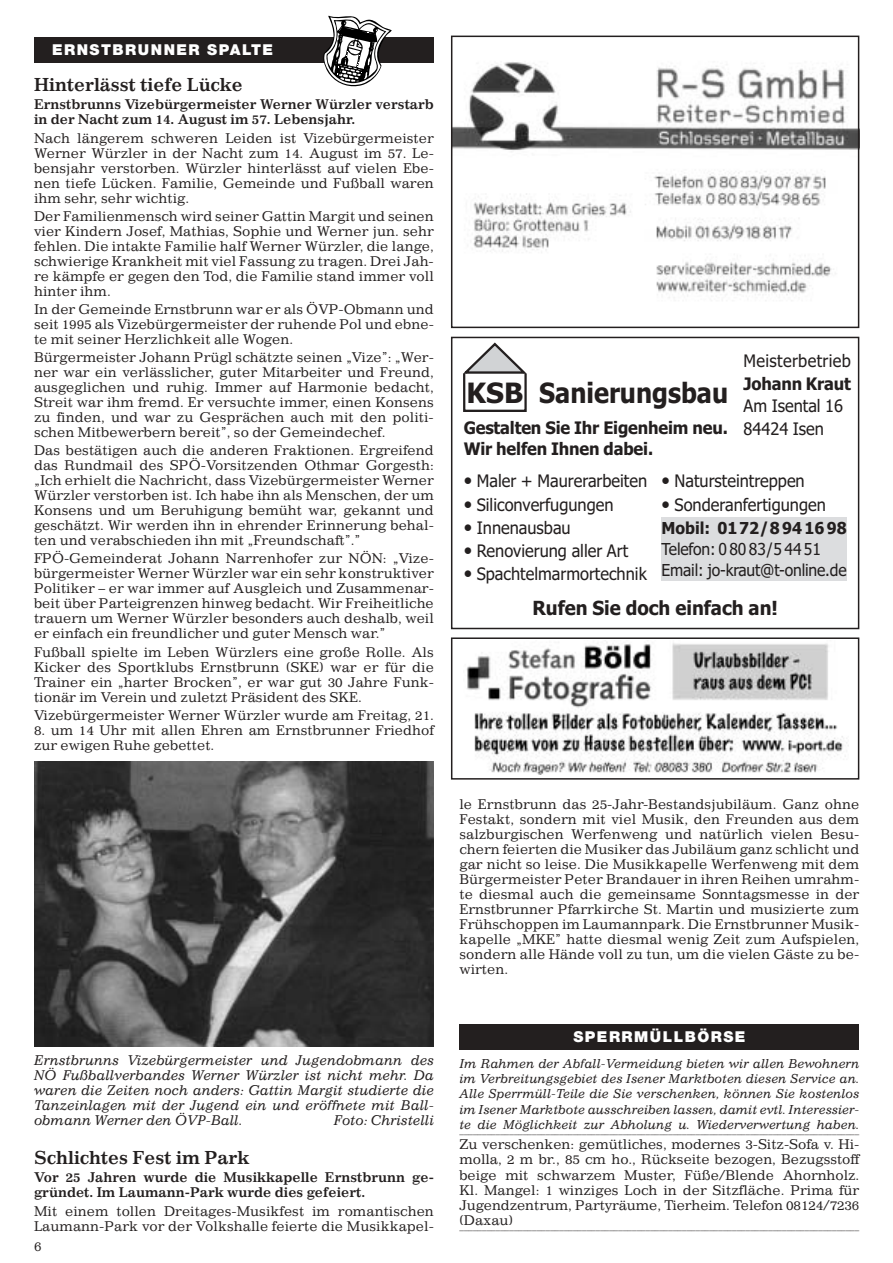
<style>
.page{position:relative;width:893px;height:1263px;background:#fff}
.page>*{position:absolute;margin:0;border:0;box-sizing:border-box;transform-origin:0 0}
.t1{font:700 27.9px "Tahoma";color:#231f1f;scale:.9 1}
.t2{font:700 19.5px "Tahoma";color:#231f1f;scale:.95 1}
.t3{font:700 18px "Impressum";color:#231f1f}
.t4{font:17.25px/22.5px "Tahoma";color:#231f1f;scale:.95 1}
.t5{font:700 17.25px/21px "Tahoma";letter-spacing:-.01em;color:#231f1f;scale:.95 1}
.t6{font:17.25px "Tahoma";letter-spacing:.02em;color:#231f1f;scale:.95 1}
.t7{font:16.5px/21px "Tahoma";letter-spacing:-.01em;color:#231f1f;scale:.95 1}
.t8{font:700 16.5px "Tahoma";color:#231f1f;scale:.95 1}
.t9{font:900 15px "Helvetica Neue";letter-spacing:.1em;color:#fff}
.t10{font:13.5px/15px "Impressum";color:#231f1f;text-align:justify}
.t11{font:italic 13.5px/15px "Impressum";color:#231f1f;text-align:justify}
.t12{font:700 13.5px/15px "Impressum";color:#231f1f}
.t13{font:italic 12.3px/15.3px "Impressum";color:#231f1f;text-align:justify}
.t14{font:9px "Impressum";color:#231f1f}
.s1{font-size:28.05px}
.s2{font-size:19.5px}
</style>
<div class="page">
<div style="left:34px;top:37px;width:400px;height:25px;background:#231f1f"></div>
<svg style="left:323px;top:16px;width:69px;height:71px"></svg>
<img style="left:34px;top:762px;width:400px;height:284px">
<div style="left:661px;top:518px;width:185px;height:63px;background:#dcdddf"></div>
<div style="left:451px;top:337px;width:408px;height:292px;border:2px solid #231f1f"></div>
<div style="left:463px;top:372px;width:63px;height:40px;border:2px solid #231f1f"></div>
<svg style="left:463px;top:342px;width:64px;height:34px"></svg>
<img style="left:454px;top:62px;width:402px;height:236px">
<div style="left:451px;top:36px;width:408px;height:292px;border:2px solid #231f1f"></div>
<img style="left:466px;top:640px;width:381px;height:135px">
<div style="left:451px;top:637px;width:408px;height:143px;border:2px solid #231f1f"></div>
<div style="left:459px;top:1024px;width:400px;height:26px;background:#231f1f"></div>
<p class="t9" style="left:52px;top:45px;width:223px">ERNSTBRUNNER SPALTE</p>
<h3 class="t3" style="left:34px;top:78px;width:210px">Hinterlässt tiefe Lücke</h3>
<p class="t12" style="left:34px;top:98px;width:401px">Ernstbrunns Vizebürgermeister Werner Würzler verstarb in der Nacht zum 14. August im 57. Lebensjahr.</p>
<p class="t10" style="left:34px;top:131px;width:401px">Nach längerem schweren Leiden ist Vizebürgermeister Werner Würzler in der Nacht zum 14. August im 57. Le&shy;bensjahr verstorben. Würzler hinterlässt auf vielen Ebe&shy;nen tiefe Lücken. Familie, Gemeinde und Fußball waren ihm sehr, sehr wichtig.</p>
<p class="t10" style="left:34px;top:210px;width:401px">Der Familienmensch wird seiner Gattin Margit und seinen vier Kindern Josef, Mathias, Sophie und Werner jun. sehr fehlen. Die intakte Familie half Werner Würzler, die lange, schwierige Krankheit mit viel Fassung zu tragen. Drei Jah&shy;re kämpfe er gegen den Tod, die Familie stand immer voll hinter ihm.</p>
<p class="t10" style="left:34px;top:303px;width:401px">In der Gemeinde Ernstbrunn war er als ÖVP-Obmann und seit 1995 als Vizebürgermeister der ruhende Pol und ebne&shy;te mit seiner Herzlichkeit alle Wogen.</p>
<p class="t10" style="left:34px;top:351px;width:401px">Bürgermeister Johann Prügl schätzte seinen „Vize”: „Wer&shy;ner war ein verlässlicher, guter Mitarbeiter und Freund, ausgeglichen und ruhig. Immer auf Harmonie bedacht, Streit war ihm fremd. Er versuchte immer, einen Konsens zu finden, und war zu Gesprächen auch mit den politi&shy;schen Mitbewerbern bereit”, so der Gemeindechef.</p>
<p class="t10" style="left:34px;top:444px;width:401px">Das bestätigen auch die anderen Fraktionen. Ergreifend das Rundmail des SPÖ-Vorsitzenden Othmar Gorgesth: „Ich erhielt die Nachricht, dass Vizebürgermeister Werner Würzler verstorben ist. Ich habe ihn als Menschen, der um Konsens und um Beruhigung bemüht war, gekannt und geschätzt. Wir werden ihn in ehrender Erinnerung behal&shy;ten und verabschieden ihn mit „Freundschaft”.”</p>
<p class="t10" style="left:34px;top:552px;width:401px">FPÖ-Gemeinderat Johann Narrenhofer zur NÖN: „Vize&shy;bürgermeister Werner Würzler war ein sehr konstruktiver Politiker – er war immer auf Ausgleich und Zusammenar&shy;beit über Parteigrenzen hinweg bedacht. Wir Freiheitliche trauern um Werner Würzler besonders auch deshalb, weil er einfach ein freundlicher und guter Mensch war.”</p>
<p class="t10" style="left:34px;top:646px;width:401px">Fußball spielte im Leben Würzlers eine große Rolle. Als Kicker des Sportklubs Ernstbrunn (SKE) war er für die Trainer ein „harter Brocken”, er war gut 30 Jahre Funk&shy;tionär im Verein und zuletzt Präsident des SKE.</p>
<p class="t10" style="left:34px;top:709px;width:401px">Vizebürgermeister Werner Würzler wurde am Freitag, 21.</p>
<p class="t10" style="left:34px;top:724px;width:401px">8. um 14 Uhr mit allen Ehren am Ernstbrunner Friedhof zur ewigen Ruhe gebettet.</p>
<p class="t11" style="left:34px;top:1054px;width:401px">Ernstbrunns Vizebürgermeister und Jugendobmann des NÖ Fußballverbandes Werner Würzler ist nicht mehr. Da waren die Zeiten noch anders: Gattin Margit studierte die Tanzeinlagen mit der Jugend ein und eröffnete mit Ball&shy;obmann Werner den ÖVP-Ball.</p>
<p class="t11" style="left:334px;top:1114px;width:102px">Foto: Christelli</p>
<h3 class="t3" style="left:34px;top:1151px;width:217px">Schlichtes Fest im Park</h3>
<p class="t12" style="left:34px;top:1171px;width:401px">Vor 25 Jahren wurde die Musikkapelle Ernstbrunn ge&shy;gründet. Im Laumann-Park wurde dies gefeiert.</p>
<p class="t10" style="left:34px;top:1205px;width:401px">Mit einem tollen Dreitages-Musikfest im romantischen<br>Laumann-Park vor der Volkshalle feierte die Musikkapel-</p>
<p class="t10" style="left:34px;top:1240px;width:9px">6</p>
<h1 class="t1" style="left:466px;top:382px;width:292px"><span class="s1">KSB</span> Sanierungsbau</h1>
<p class="t5" style="left:463px;top:418px;width:279px">Gestalten Sie Ihr Eigenheim neu.<br>Wir helfen Ihnen dabei.</p>
<p class="t6" style="left:743px;top:354px;width:114px">Meisterbetrieb</p>
<p class="t5" style="left:743px;top:374px;width:114px">Johann Kraut</p>
<p class="t4" style="left:743px;top:396px;width:106px">Am Isental 16<br>84424 Isen</p>
<p class="t4" style="left:463px;top:471px;width:195px"><span class="s2">•</span> Maler + Maurerarbeiten</p>
<p class="t4" style="left:463px;top:495px;width:159px"><span class="s2">•</span> Siliconverfugungen</p>
<p class="t4" style="left:463px;top:518px;width:114px"><span class="s2">•</span> Innenausbau</p>
<p class="t4" style="left:463px;top:541px;width:174px"><span class="s2">•</span> Renovierung aller Art</p>
<p class="t4" style="left:463px;top:564px;width:194px"><span class="s2">•</span> Spachtelmarmortechnik</p>
<p class="t4" style="left:661px;top:471px;width:152px"><span class="s2">•</span> Natursteintreppen</p>
<p class="t4" style="left:661px;top:495px;width:174px"><span class="s2">•</span> Sonderanfertigungen</p>
<p class="t8" style="left:661px;top:521px;width:196px">Mobil: 0172/8 94 16 98</p>
<p class="t7" style="left:661px;top:540px;width:196px">Telefon: 08083/54451<br>Email: jo-kraut@t-online.de</p>
<h2 class="t2" style="left:532px;top:600px;width:260px">Rufen Sie doch einfach an!</h2>
<p class="t10" style="left:459px;top:798px;width:401px">le Ernstbrunn das 25-Jahr-Bestandsjubiläum. Ganz ohne Festakt, sondern mit viel Musik, den Freunden aus dem salzburgischen Werfenweng und natürlich vielen Besu&shy;chern feierten die Musiker das Jubiläum ganz schlicht und gar nicht so leise. Die Musikkapelle Werfenweng mit dem Bürgermeister Peter Brandauer in ihren Reihen umrahm&shy;te diesmal auch die gemeinsame Sonntagsmesse in der Ernstbrunner Pfarrkirche St. Martin und musizierte zum Frühschoppen im Laumannpark. Die Ernstbrunner Musik&shy;kapelle „MKE” hatte diesmal wenig Zeit zum Aufspielen, sondern alle Hände voll zu tun, um die vielen Gäste zu be&shy;wirten.</p>
<p class="t9" style="left:573px;top:1032px;width:174px">SPERRMÜLLBÖRSE</p>
<p class="t13" style="left:459px;top:1057px;width:401px">Im Rahmen der Abfall-Vermeidung bieten wir allen Bewohnern im Verbreitungsgebiet des Isener Marktboten diesen Service an.<br>Alle Sperrmüll-Teile die Sie verschenken, können Sie kostenlos im Isener Marktbote ausschreiben lassen, damit evtl. Interessier&shy;te die Möglichkeit zur Abholung u. Wiederverwertung haben.</p>
<p class="t14" style="left:459px;top:1127px;width:401px">________________________________________________________________________________________</p>
<p class="t10" style="left:459px;top:1138px;width:401px">Zu verschenken: gemütliches, modernes 3-Sitz-Sofa v. Hi&shy;molla, 2 m br., 85 cm ho., Rückseite bezogen, Bezugsstoff beige mit schwarzem Muster, Füße/Blende Ahornholz.<br>Kl. Mangel: 1 winziges Loch in der Sitzfläche. Prima für Jugendzentrum, Partyräume, Tierheim. Telefon 08124/7236 (Daxau)</p>
<p class="t14" style="left:459px;top:1224px;width:401px">________________________________________________________________________________________</p>
</div>
